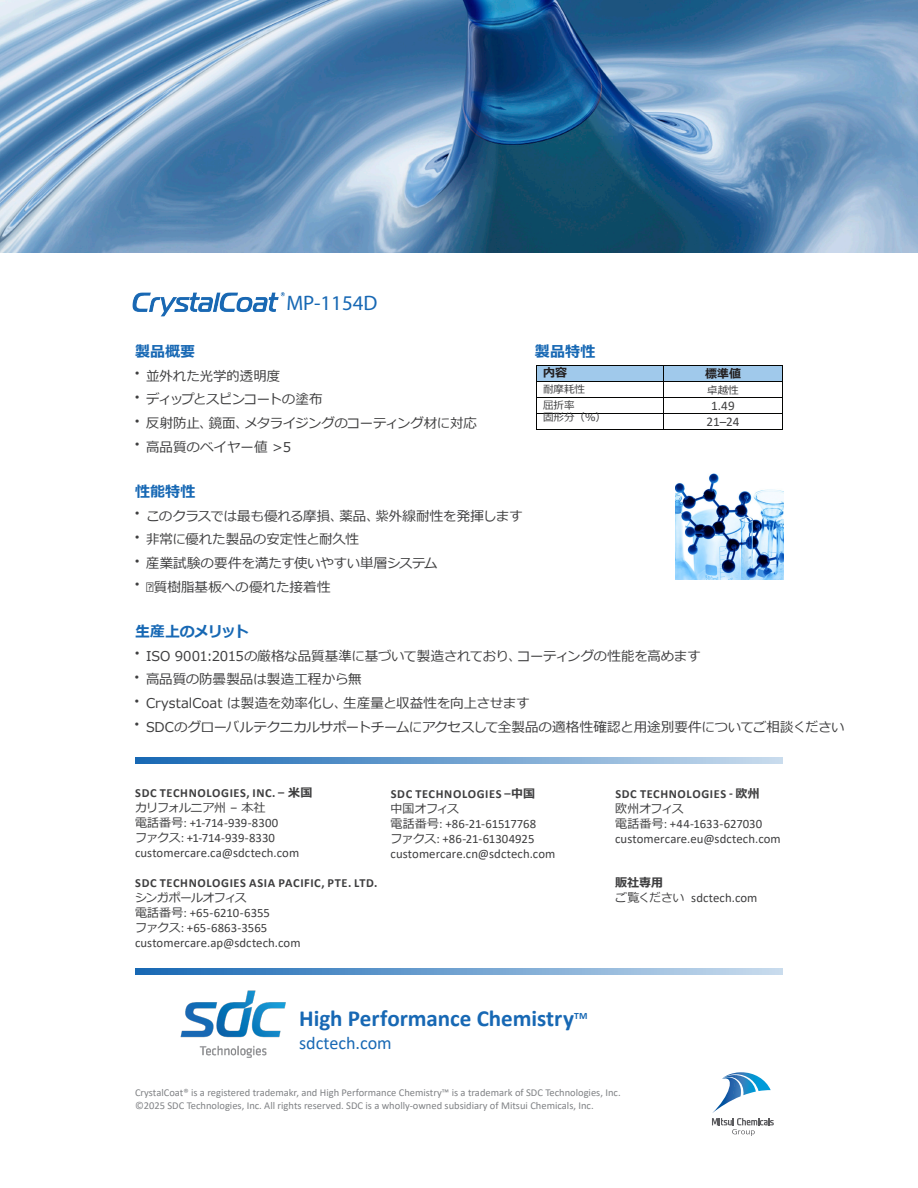
<style>
.page{position:relative;width:918px;height:1188px;background:#fff}
.page>*{position:absolute;margin:0;border:0;box-sizing:border-box;transform-origin:0 0}
.t1{font:700 23.1px "Calibri";color:#1768b4}
.t2{font:21px "Myriad Pro";color:#1768b4}
.t3{font:18.15px "Calibri";color:#1768b4}
.t4{font:700 15px "Meiryo";letter-spacing:.005em;color:#1768b4}
.t5{font:700 15px "Meiryo";letter-spacing:-.045em;color:#1768b4}
.t6{font:13.5px "Meiryo";letter-spacing:-.01em;color:#3e3e3f}
.t7{font:13.5px "Meiryo";letter-spacing:-.03em;color:#3e3e3f}
.t8{font:13.5px "Meiryo";letter-spacing:-.07em;color:#3e3e3f}
.t9{font:13.5px "Meiryo";letter-spacing:.01em;color:#3e3e3f}
.t10{font:13.2px "Calibri";color:#3e3e3f}
.t11{font:12.75px "Calibri";letter-spacing:.005em;color:#3e3e3f}
.t12{font:700 12.3px "Calibri";letter-spacing:.05em;color:#3e3e3f}
.t13{font:12px "Meiryo";letter-spacing:-.06em;color:#3e3e3f}
.t14{font:700 12px "Meiryo";color:#231f20}
.t15{font:700 12px "Meiryo";color:#3e3e3f}
.t16{font:10.5px "Calibri";color:#808285}
.t17{font:10.5px "Meiryo";color:#3e3e3f}
.t18{font:700 9.6px "Calibri";color:#1768b4}
.s1{font-family:"Calibri";font-size:15.15px}
.s2{font-family:"Meiryo";font-size:12px}
</style>
<div class="page">
<svg style="left:712px;top:1072px;width:62px;height:64px"></svg>
<svg style="left:135px;top:757px;width:648px;height:7px;background:#70a2d0"></svg>
<svg style="left:135px;top:968px;width:648px;height:7px;background:#70a2d0"></svg>
<img style="left:0;top:0;width:918px;height:252px">
<img style="left:675px;top:473px;width:108px;height:107px">
<div style="left:664px;top:366px;width:118px;height:15px;background:#a0c9eb"></div>
<div style="left:537px;top:366px;width:127px;height:15px;background:#a0c9eb"></div>
<hr style="left:537px;top:365px;width:127px;height:1px;background:#040503">
<hr style="left:664px;top:365px;width:118px;height:1px;background:#040503">
<hr style="left:537px;top:381px;width:127px;height:1px;background:#040503">
<hr style="left:664px;top:381px;width:118px;height:1px;background:#040503">
<hr style="left:537px;top:397px;width:127px;height:1px;background:#040503">
<hr style="left:664px;top:397px;width:118px;height:1px;background:#040503">
<hr style="left:537px;top:413px;width:127px;height:1px;background:#040503">
<hr style="left:664px;top:413px;width:118px;height:1px;background:#040503">
<svg style="left:536px;top:365px;width:1px;height:65px"></svg>
<hr style="left:537px;top:429px;width:127px;height:1px;background:#040503">
<hr style="left:664px;top:429px;width:118px;height:1px;background:#040503">
<svg style="left:782px;top:365px;width:1px;height:65px"></svg>
<img style="left:180px;top:990px;width:106px;height:67px">
<img style="left:132px;top:292px;width:152px;height:25px">
<p class="t2" style="left:286px;top:290px;width:93px">MP-1154D</p>
<p class="t4" style="left:535px;top:341px;width:62px">製品特性</p>
<p class="t14" style="left:543px;top:364px;width:25px">内容</p>
<p class="t17" style="left:543px;top:382px;width:43px">耐摩耗性</p>
<p class="t17" style="left:543px;top:397px;width:33px">屈折率</p>
<p class="t17" style="left:543px;top:410px;width:64px">固形分（％）</p>
<p class="t4" style="left:135px;top:341px;width:62px">製品概要</p>
<p class="t6" style="left:135px;top:366px;width:147px"><sup>•</sup> 並外れた光学的透明度</p>
<p class="t8" style="left:135px;top:390px;width:189px"><sup>•</sup> ディップとスピンコートの塗布</p>
<p class="t7" style="left:135px;top:414px;width:343px"><sup>•</sup> 反射防止、鏡面、メタライジングのコーティング材に対応</p>
<p class="t6" style="left:135px;top:437px;width:158px"><sup>•</sup> 高品質のベイヤー値 &gt;5</p>
<p class="t4" style="left:135px;top:481px;width:62px">性能特性</p>
<p class="t6" style="left:135px;top:506px;width:389px"><sup>•</sup> このクラスでは最も優れる摩損、薬品、紫外線耐性を発揮します</p>
<p class="t6" style="left:135px;top:530px;width:226px"><sup>•</sup> 非常に優れた製品の安定性と耐久性</p>
<p class="t6" style="left:135px;top:554px;width:304px"><sup>•</sup> 産業試験の要件を満たす使いやすい単層システム</p>
<p class="t9" style="left:135px;top:577px;width:197px"><sup>•</sup> <span class="s1">硬</span>質樹脂基板への優れた接着性</p>
<p class="t5" style="left:135px;top:621px;width:116px">生産上のメリット</p>
<p class="t6" style="left:135px;top:646px;width:567px"><sup>•</sup> ISO 9001:2015の厳格な品質基準に基づいて製造されており、コーティングの性能を高めます</p>
<p class="t6" style="left:135px;top:670px;width:228px"><sup>•</sup> 高品質の防曇製品は製造工程から無</p>
<p class="t6" style="left:135px;top:694px;width:396px"><sup>•</sup> CrystalCoat は製造を効率化し、生産量と収益性を向上させます</p>
<p class="t6" style="left:135px;top:717px;width:711px"><sup>•</sup> SDCのグローバルテクニカルサポートチームにアクセスして全製品の適格性確認と用途別要件についてご相談ください</p>
<p class="t14" style="left:705px;top:365px;width:37px">標準値</p>
<p class="t17" style="left:707px;top:383px;width:33px">卓越性</p>
<p class="t10" style="left:711px;top:396px;width:25px">1.49</p>
<p class="t10" style="left:706px;top:412px;width:35px">21–24</p>
<p class="t12" style="left:135px;top:785px;width:179px">SDC TECHNOLOGIES, INC. – <span class="s2">米国</span></p>
<p class="t13" style="left:135px;top:800px;width:132px">カリフォルニア州 – 本社</p>
<p class="t11" style="left:135px;top:814px;width:145px"><span class="s2">電話番号</span>: +1-714-939-8300</p>
<p class="t11" style="left:135px;top:829px;width:142px"><span class="s2">ファクス</span>: +1-714-939-8330</p>
<p class="t11" style="left:135px;top:844px;width:166px">customercare.ca@sdctech.com</p>
<p class="t12" style="left:135px;top:875px;width:244px">SDC TECHNOLOGIES ASIA PACIFIC, PTE. LTD.</p>
<p class="t13" style="left:135px;top:890px;width:113px">シンガポールオフィス</p>
<p class="t11" style="left:135px;top:904px;width:137px"><span class="s2">電話番号</span>: +65-6210-6355</p>
<p class="t11" style="left:135px;top:919px;width:134px"><span class="s2">ファクス</span>: +65-6863-3565</p>
<p class="t11" style="left:135px;top:934px;width:167px">customercare.ap@sdctech.com</p>
<p class="t12" style="left:391px;top:785px;width:146px">SDC TECHNOLOGIES –<span class="s2">中国</span></p>
<p class="t13" style="left:391px;top:800px;width:70px">中国オフィス</p>
<p class="t11" style="left:391px;top:815px;width:147px"><span class="s2">電話番号</span>: +86-21-61517768</p>
<p class="t11" style="left:391px;top:830px;width:145px"><span class="s2">ファクス</span>: +86-21-61304925</p>
<p class="t11" style="left:391px;top:845px;width:166px">customercare.cn@sdctech.com</p>
<p class="t1" style="left:299px;top:1002px;width:276px">High Performance Chemistry</p>
<p class="t18" style="left:574px;top:1009px;width:15px">TM</p>
<p class="t3" style="left:299px;top:1030px;width:94px">sdctech.com</p>
<p class="t12" style="left:615px;top:785px;width:146px">SDC TECHNOLOGIES - <span class="s2">欧州</span></p>
<p class="t13" style="left:615px;top:800px;width:70px">欧州オフィス</p>
<p class="t11" style="left:615px;top:815px;width:149px"><span class="s2">電話番号</span>: +44-1633-627030</p>
<p class="t11" style="left:615px;top:830px;width:167px">customercare.eu@sdctech.com</p>
<p class="t15" style="left:615px;top:875px;width:50px">販社専用</p>
<p class="t11" style="left:615px;top:889px;width:144px"><span class="s2">ご覧ください</span> sdctech.com</p>
<p class="t16" style="left:135px;top:1085px;width:487px">CrystalCoat® is a registered trademakr, and High Performance Chemistry™ is a trademark of SDC Technologies, Inc.</p>
<p class="t16" style="left:135px;top:1098px;width:460px">©2025 SDC Technologies, Inc. All rights reserved. SDC is a wholly-owned subsidiary of Mitsui Chemicals, Inc.</p>
</div>
